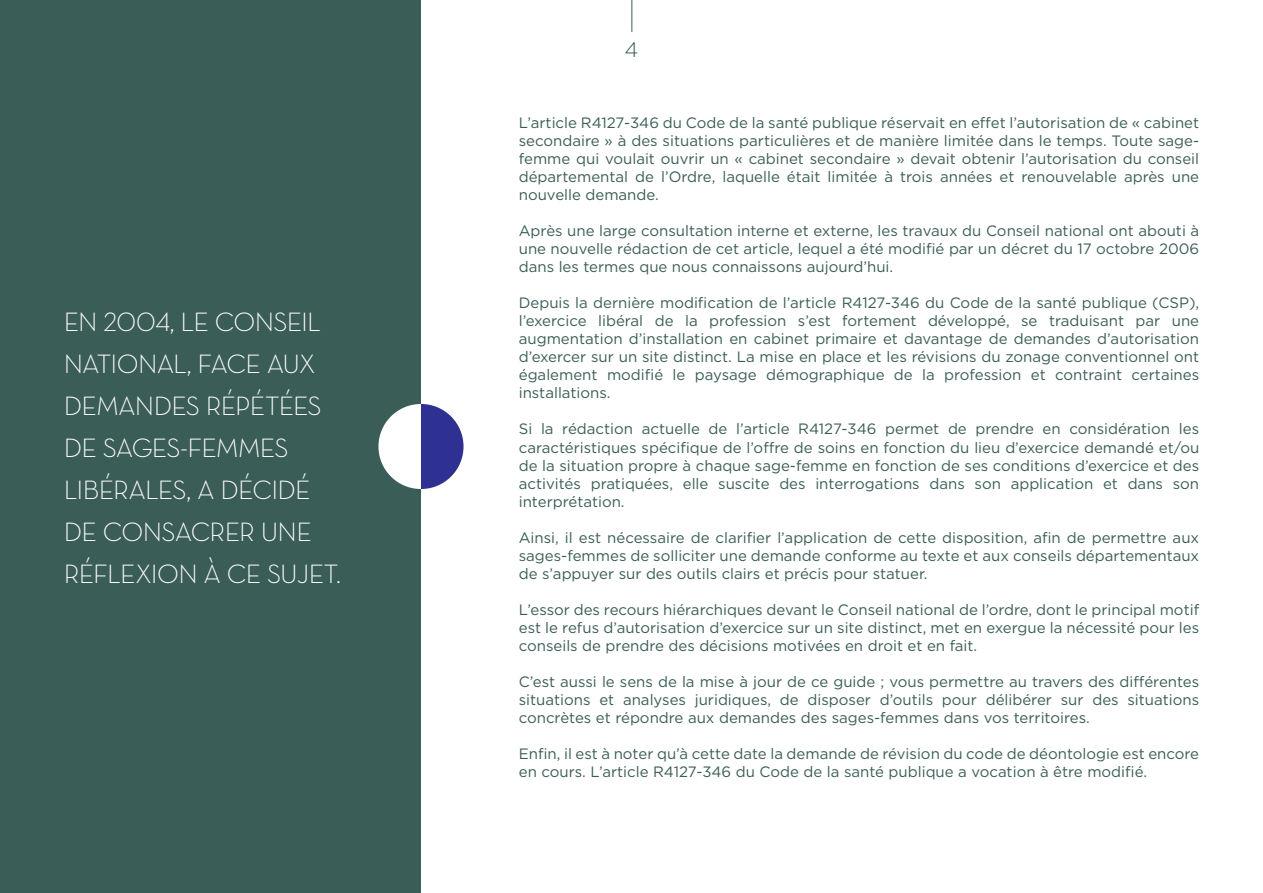
<style>
.page{position:relative;width:1263px;height:893px;background:#fff}
.page>*{position:absolute;margin:0;border:0;box-sizing:border-box;transform-origin:0 0}
.t1{font:27px/42px "Neutraface Text Light Alt";letter-spacing:-.03em;color:#fff}
.t2{font:300 21px "Gotham";color:#3b5d57}
.t3{font:15px/18px "Gotham";color:#3b5d57;text-align:justify}
</style>
<div class="page">
<hr style="left:631px;top:0;width:1px;height:32px;background:#3b5d57">
<div style="left:0;top:0;width:421px;height:893px;background:#3b5d57"></div>
<div style="left:378px;top:404px;width:85px;height:85px;background:#fff;border-radius:50%"></div>
<svg style="left:421px;top:404px;width:42px;height:85px"></svg>
<h1 class="t1" style="left:64px;top:300px;width:279px">EN 2004, LE CONSEIL<br>NATIONAL, FACE AUX<br>DEMANDES RÉPÉTÉES<br>DE SAGES-FEMMES<br>LIBÉRALES, A DÉCIDÉ<br>DE CONSACRER UNE<br>RÉFLEXION À CE SUJET.</h1>
<h2 class="t2" style="left:624px;top:36px;width:15px">4</h2>
<p class="t3" style="left:519px;top:114px;width:682px">L’article R4127-346 du Code de la santé publique réservait en effet l’autorisation de « cabinet secondaire » à des situations particulières et de manière limitée dans le temps. Toute sage&shy;femme qui voulait ouvrir un « cabinet secondaire » devait obtenir l’autorisation du conseil départemental de l’Ordre, laquelle était limitée à trois années et renouvelable après une nouvelle demande.</p>
<p class="t3" style="left:519px;top:222px;width:682px">Après une large consultation interne et externe, les travaux du Conseil national ont abouti à une nouvelle rédaction de cet article, lequel a été modifié par un décret du 17 octobre 2006 dans les termes que nous connaissons aujourd’hui.</p>
<p class="t3" style="left:519px;top:294px;width:682px">Depuis la dernière modification de l’article R4127-346 du Code de la santé publique (CSP), l’exercice libéral de la profession s’est fortement développé, se traduisant par une augmentation d’installation en cabinet primaire et davantage de demandes d’autorisation d’exercer sur un site distinct. La mise en place et les révisions du zonage conventionnel ont également modifié le paysage démographique de la profession et contraint certaines installations.</p>
<p class="t3" style="left:519px;top:420px;width:682px">Si la rédaction actuelle de l’article R4127-346 permet de prendre en considération les caractéristiques spécifique de l’offre de soins en fonction du lieu d’exercice demandé et/ou de la situation propre à chaque sage-femme en fonction de ses conditions d’exercice et des activités pratiquées, elle suscite des interrogations dans son application et dans son interprétation.</p>
<p class="t3" style="left:519px;top:528px;width:682px">Ainsi, il est nécessaire de clarifier l’application de cette disposition, afin de permettre aux sages-femmes de solliciter une demande conforme au texte et aux conseils départementaux de s’appuyer sur des outils clairs et précis pour statuer.</p>
<p class="t3" style="left:519px;top:600px;width:682px">L’essor des recours hiérarchiques devant le Conseil national de l’ordre, dont le principal motif est le refus d’autorisation d’exercice sur un site distinct, met en exergue la nécessité pour les conseils de prendre des décisions motivées en droit et en fait.</p>
<p class="t3" style="left:519px;top:672px;width:682px">C’est aussi le sens de la mise à jour de ce guide ; vous permettre au travers des différentes situations et analyses juridiques, de disposer d’outils pour délibérer sur des situations concrètes et répondre aux demandes des sages-femmes dans vos territoires.</p>
<p class="t3" style="left:519px;top:744px;width:682px">Enfin, il est à noter qu’à cette date la demande de révision du code de déontologie est encore en cours. L’article R4127-346 du Code de la santé publique a vocation à être modifié.</p>
</div>
